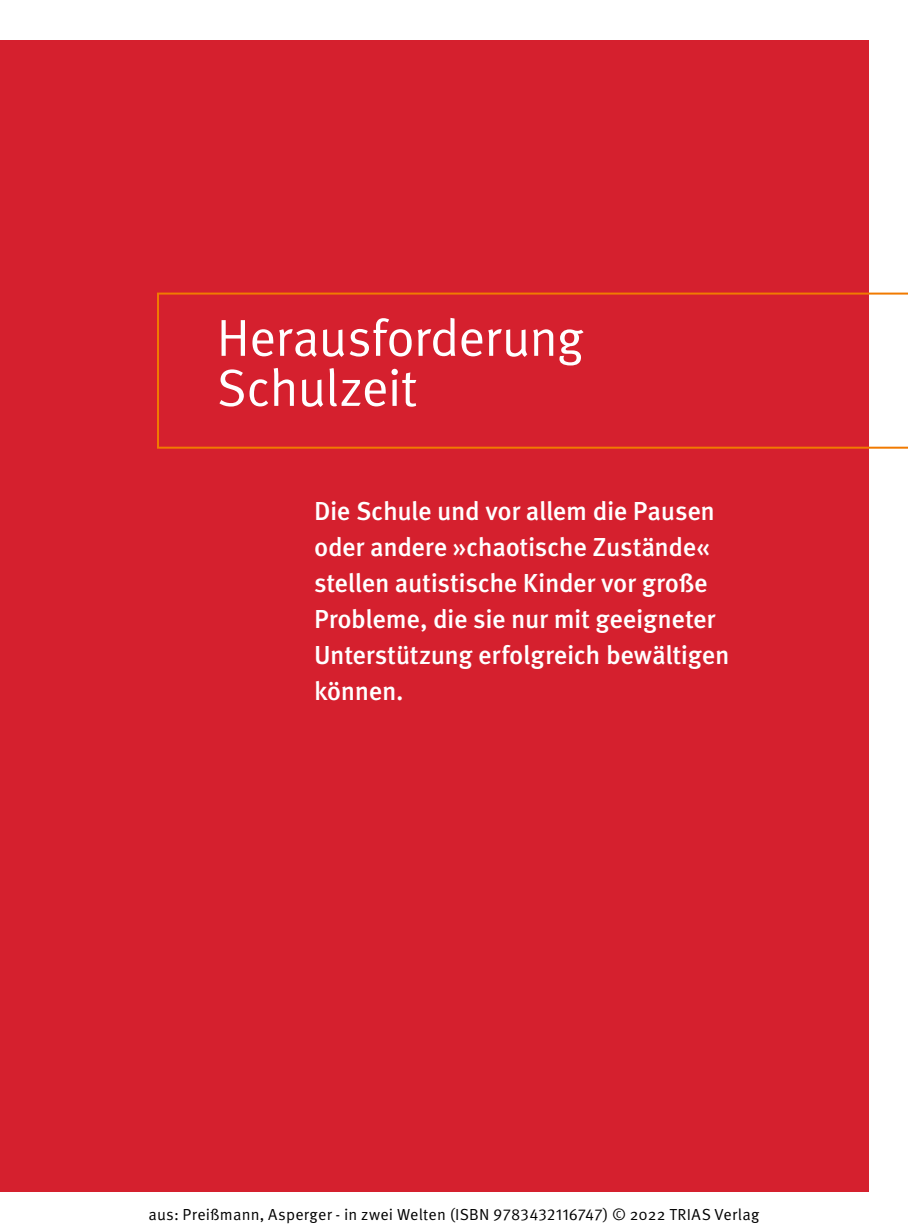
<style>
.page{position:relative;width:908px;height:1231px;background:#fff}
.page>*{position:absolute;margin:0;border:0;box-sizing:border-box;transform-origin:0 0}
.t1{font:52px/50px "Meta Pro";letter-spacing:-.02em;color:#fff}
.t2{font:500 26px/36px "Meta Pro";letter-spacing:-.015em;color:#fff}
.t3{font:16px "Meta Pro Norm";letter-spacing:.015em;color:#000}
</style>
<div class="page">
<div style="left:0;top:41px;width:867px;height:1150px;background:#d5202e"></div>
<svg style="left:157px;top:292px;width:750px;height:156px"></svg>
<h1 class="t1" style="left:216px;top:314px;width:368px">Herausforderung<br>Schulzeit</h1>
<p class="t2" style="left:314px;top:493px;width:417px">Die Schule und vor allem die Pausen oder andere »chaotische Zustände« stellen autistische Kinder vor große<br>Probleme, die sie nur mit geeigneter<br>Unterstützung erfolgreich bewältigen können.</p>
<p class="t3" style="left:148px;top:1202px;width:612px">aus: Preißmann, Asperger - in zwei Welten (ISBN 9783432116747) © 2022 TRIAS Verlag</p>
</div>
